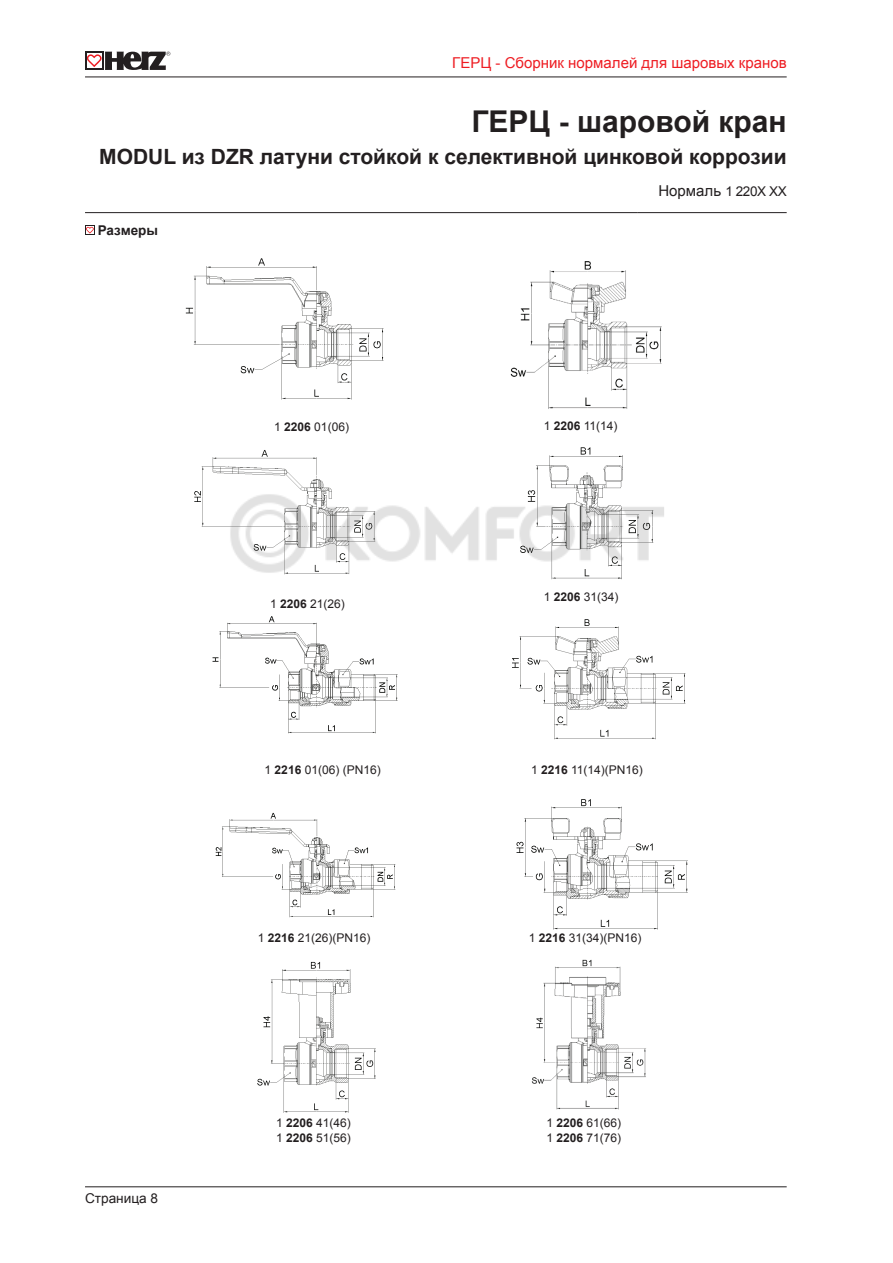
<style>
.page{position:relative;width:893px;height:1263px;background:#fff}
.page>*{position:absolute;margin:0;border:0;box-sizing:border-box;transform-origin:0 0}
.t1{font:700 30px "Arial";color:#231f20}
.t2{font:700 21px "Arial";color:#231f20}
.t3{font:15px "Arial";color:#ee1d23}
.t4{font:15px "Arial";color:#231f20}
.t5{font:13.5px "Arial";color:#231f20}
.t6{font:700 13.5px "Arial";color:#231f20}
.t7{font:12px/15px "Arial";color:#231f20}
.s1{font-size:13.5px}
.s2{font-weight:700}
</style>
<div class="page">
<svg style="left:85px;top:52px;width:85px;height:18px"></svg>
<hr style="left:85px;top:77px;width:702px;height:1px;background:#231f20">
<hr style="left:85px;top:1186px;width:702px;height:1px;background:#231f20">
<hr style="left:85px;top:212px;width:553px;height:1px;background:#231f20">
<hr style="left:638px;top:212px;width:149px;height:1px;background:#231f20">
<svg style="left:85px;top:225px;width:10px;height:10px"></svg>
<img style="left:185px;top:258px;width:199px;height:142px">
<img style="left:194px;top:450px;width:130px;height:77px">
<img style="left:510px;top:261px;width:152px;height:148px">
<img style="left:536px;top:447px;width:87px;height:38px">
<img style="left:212px;top:616px;width:186px;height:118px">
<img style="left:512px;top:619px;width:174px;height:121px">
<img style="left:257px;top:961px;width:119px;height:152px">
<img style="left:531px;top:959px;width:115px;height:151px">
<img style="left:215px;top:812px;width:181px;height:106px">
<img style="left:516px;top:799px;width:172px;height:131px">
<img style="left:223px;top:485px;width:441px;height:95px">
<p class="t3" style="left:452px;top:53px;width:336px">ГЕРЦ - Сборник нормалей для шаровых кранов</p>
<h1 class="t1" style="left:471px;top:101px;width:317px">ГЕРЦ - шаровой кран</h1>
<h2 class="t2" style="left:99px;top:143px;width:689px">MODUL из DZR латуни стойкой к селективной цинковой коррозии</h2>
<p class="t4" style="left:658px;top:181px;width:130px">Нормаль <span class="s1">1 220X XX</span></p>
<p class="t6" style="left:98px;top:221px;width:62px">Размеры</p>
<p class="t7" style="left:274px;top:419px;width:76px">1 <span class="s2">2206</span> 01(06)</p>
<p class="t7" style="left:544px;top:419px;width:75px">1 <span class="s2">2206</span> 11(14)</p>
<p class="t7" style="left:270px;top:596px;width:76px">1 <span class="s2">2206</span> 21(26)</p>
<p class="t7" style="left:544px;top:589px;width:76px">1 <span class="s2">2206</span> 31(34)</p>
<p class="t7" style="left:265px;top:762px;width:118px">1 <span class="s2">2216</span> 01(06) (PN16)</p>
<p class="t7" style="left:531px;top:762px;width:113px">1 <span class="s2">2216</span> 11(14)(PN16)</p>
<p class="t7" style="left:258px;top:930px;width:114px">1 <span class="s2">2216</span> 21(26)(PN16)</p>
<p class="t7" style="left:529px;top:930px;width:114px">1 <span class="s2">2216</span> 31(34)(PN16)</p>
<p class="t5" style="left:85px;top:1189px;width:75px">Страница 8</p>
<p class="t7" style="left:276px;top:1115px;width:76px">1 <span class="s2">2206</span> 41(46)<br>1 <span class="s2">2206</span> 51(56)</p>
<p class="t7" style="left:546px;top:1115px;width:76px">1 <span class="s2">2206</span> 61(66)<br>1 <span class="s2">2206</span> 71(76)</p>
</div>
